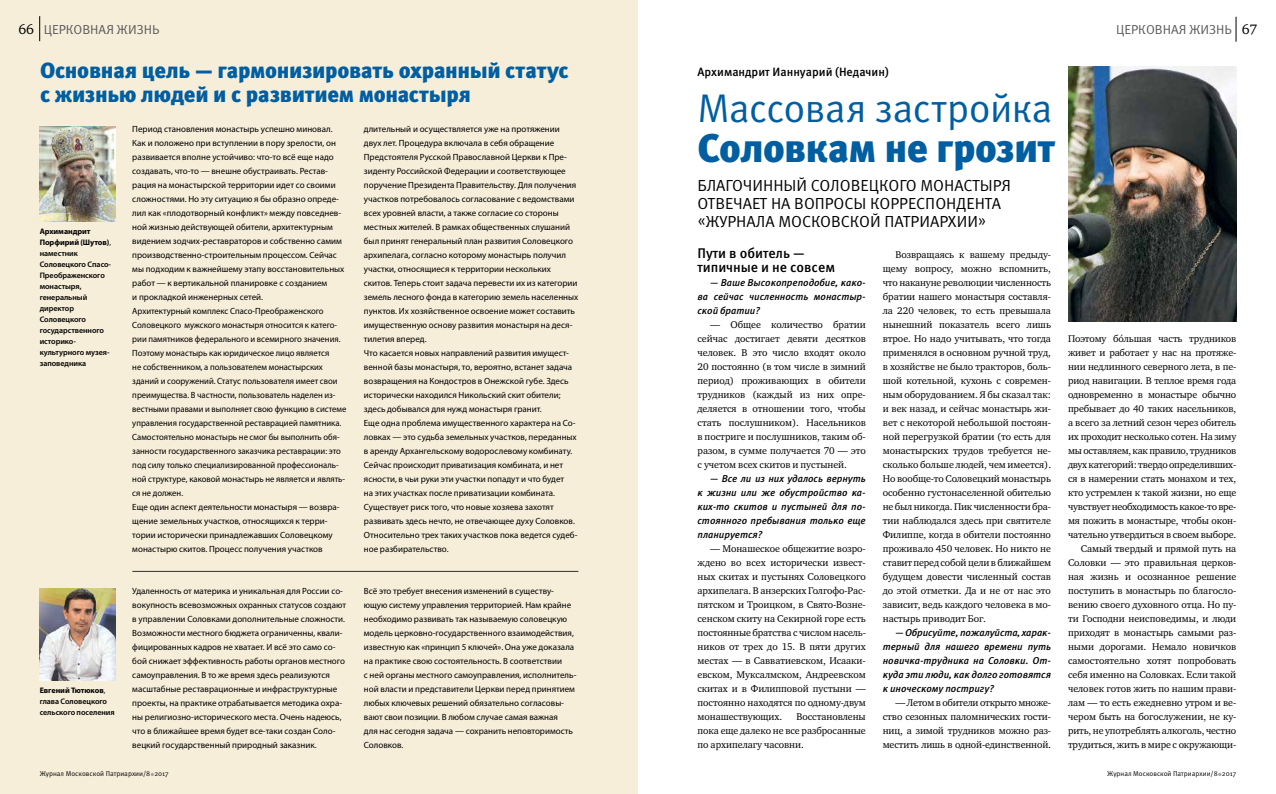
<style>
.page{position:relative;width:1276px;height:794px;background:#fff}
.page>*{position:absolute;margin:0;border:0;box-sizing:border-box;transform-origin:0 0}
.t1{font:40px "Meta Pro";letter-spacing:-.02em;color:#005ea1}
.t2{font:900 40px "Meta Pro";letter-spacing:-.02em;color:#005ea1}
.t3{font:900 22px/24px "Meta Pro";letter-spacing:-.015em;color:#005ea1}
.t4{font:16px/18px "Meta Pro";color:#000}
.t5{font:500 14px/14px "Meta Pro";letter-spacing:-.005em;color:#000}
.t6{font:14px "Charter ITC";color:#000}
.t7{font:13px "Meta Pro";letter-spacing:-.005em;color:#58595b}
.t8{font:500 12px "Meta Pro";color:#000}
.t9{font:10px/14px "Charter ITC";letter-spacing:-.005em;color:#000;text-align:justify}
.t10{font:italic 500 10px/14px "Meta Pro";letter-spacing:-.005em;color:#000;text-align:justify}
.t11{font:9px/14px "Myriad Pro";color:#000}
.t12{font:600 8px/11px "Myriad Pro";letter-spacing:-.005em;color:#000}
.t13{font:7px "Meta Pro";color:#000}
.s1{font-family:"Charter ITC";font-size:14px;color:#000}
.s2{font-weight:700}
.s3{font-weight:400}
</style>
<div class="page">
<svg style="left:1235px;top:17px;width:1px;height:25px"></svg>
<div style="left:0;top:0;width:638px;height:794px;background:#f7eed9"></div>
<img style="left:40px;top:126px;width:75px;height:95px">
<img style="left:40px;top:588px;width:75px;height:92px">
<img style="left:1068px;top:67px;width:168px;height:255px">
<hr style="left:132px;top:571px;width:446px;height:1px;background:#000">
<svg style="left:39px;top:16px;width:1px;height:25px"></svg>
<h3 class="t7" style="left:19px;top:21px;width:142px"><span class="s1">66</span> ЦЕРКОВНАЯ ЖИЗНЬ</h3>
<h2 class="t3" style="left:40px;top:59px;width:530px">Основная цель — гармонизировать охранный статус с жизнью людей и с развитием монастыря</h2>
<p class="t12" style="left:40px;top:226px;width:73px"><span class="s2">Архимандрит<br>Порфирий (Шутов)</span><span class="s3">, </span>наместник<br>Соловецкого Спасо-<br>Преображенского монастыря, генеральный директор<br>Соловецкого государственного историко&shy;культурного музея&shy;заповедника</p>
<p class="t12" style="left:40px;top:685px;width:77px"><span class="s2">Евгений Тютюков</span><span class="s3">, </span>глава Соловецкого сельского поселения</p>
<p class="t11" style="left:132px;top:122px;width:216px">Период становления монастырь успешно миновал.<br>Как и положено при вступлении в пору зрелости, он развивается вполне устойчиво: что-то всё еще надо создавать, что-то — внешне обустраивать. Рестав&shy;рация на монастырской территории идет со своими сложностями. Но эту ситуацию я бы образно опреде&shy;лил как «плодотворный конфликт» между повседнев&shy;ной жизнью действующей обители, архитектурным видением зодчих-реставраторов и собственно самим производственно-строительным процессом. Сейчас мы подходим к важнейшему этапу восстановительных работ — к вертикальной планировке с созданием<br>и прокладкой инженерных сетей.<br>Архитектурный комплекс Спасо-Преображенского Соловецкого мужского монастыря относится к катего&shy;рии памятников федерального и всемирного значения.<br>Поэтому монастырь как юридическое лицо является<br>не собственником, а пользователем монастырских зданий и сооружений. Статус пользователя имеет свои преимущества. В частности, пользователь наделен из&shy;вестными правами и выполняет свою функцию в системе управления государственной реставрацией памятника.<br>Самостоятельно монастырь не смог бы выполнить обя&shy;занности государственного заказчика реставрации: это под силу только специализированной профессиональ&shy;ной структуре, каковой монастырь не является и являть&shy;ся не должен.<br>Еще один аспект деятельности монастыря — возвра&shy;щение земельных участков, относящихся к терри&shy;тории исторически принадлежавших Соловецкому монастырю скитов. Процесс получения участков</p>
<p class="t11" style="left:364px;top:122px;width:216px">длительный и осуществляется уже на протяжении двух лет. Процедура включала в себя обращение Предстоятеля Русской Православной Церкви к Пре&shy;зиденту Российской Федерации и соответствующее поручение Президента Правительству. Для получения участков потребовалось согласование с ведомствами всех уровней власти, а также согласие со стороны местных жителей. В рамках общественных слушаний был принят генеральный план развития Соловецкого архипелага, согласно которому монастырь получил участки, относящиеся к территории нескольких скитов. Теперь стоит задача перевести их из категории земель лесного фонда в категорию земель населенных пунктов. Их хозяйственное освоение может составить имущественную основу развития монастыря на деся&shy;тилетия вперед.<br>Что касается новых направлений развития имущест&shy;венной базы монастыря, то, вероятно, встанет задача возвращения на Кондостров в Онежской губе. Здесь исторически находился Никольский скит обители; здесь добывался для нужд монастыря гранит.<br>Еще одна проблема имущественного характера на Со&shy;ловках — это судьба земельных участков, переданных в аренду Архангельскому водорослевому комбинату.<br>Сейчас происходит приватизация комбината, и нет ясности, в чьи руки эти участки попадут и что будет<br>на этих участках после приватизации комбината.<br>Существует риск того, что новые хозяева захотят развивать здесь нечто, не отвечающее духу Соловков.<br>Относительно трех таких участков пока ведется судеб&shy;ное разбирательство.</p>
<p class="t11" style="left:132px;top:584px;width:215px">Удаленность от материка и уникальная для России со&shy;вокупность всевозможных охранных статусов создают в управлении Соловками дополнительные сложности.<br>Возможности местного бюджета ограниченны, квали&shy;фицированных кадров не хватает. И всё это само со&shy;бой снижает эффективность работы органов местного самоуправления. В то же время здесь реализуются масштабные реставрационные и инфраструктурные проекты, на практике отрабатывается методика охра&shy;ны религиозно-исторического места. Очень надеюсь, что в ближайшее время будет все-таки создан Соло&shy;вецкий государственный природный заказник.</p>
<p class="t11" style="left:364px;top:584px;width:214px">Всё это требует внесения изменений в существу&shy;ющую систему управления территорией. Нам крайне необходимо развивать так называемую соловецкую модель церковно-государственного взаимодействия, известную как «принцип 5 ключей». Она уже доказала на практике свою состоятельность. В соответствии<br>с ней органы местного самоуправления, исполнитель&shy;ной власти и представители Церкви перед принятием любых ключевых решений обязательно согласовы&shy;вают свои позиции. В любом случае самая важная<br>для нас сегодня задача — сохранить неповторимость Соловков.</p>
<p class="t13" style="left:40px;top:769px;width:131px">Журнал Московской Патриархии/8 2017</p>
<h3 class="t8" style="left:697px;top:64px;width:193px">Архимандрит Ианнуарий (Недачин)</h3>
<h1 class="t1" style="left:697px;top:82px;width:357px">Массовая застройка</h1>
<h1 class="t2" style="left:697px;top:122px;width:359px">Соловкам не грозит</h1>
<h3 class="t4" style="left:697px;top:177px;width:315px">БЛАГОЧИННЫЙ СОЛОВЕЦКОГО МОНАСТЫРЯ<br>ОТВЕЧАЕТ НА ВОПРОСЫ КОРРЕСПОНДЕНТА «ЖУРНАЛА МОСКОВСКОЙ ПАТРИАРХИИ»</h3>
<h3 class="t5" style="left:697px;top:246px;width:139px">Пути в обитель — типичные и не совсем</h3>
<p class="t10" style="left:697px;top:276px;width:170px;text-indent:13px">— Ваше Высокопреподобие, како&shy;ва сейчас численность монастыр&shy;ской братии?</p>
<p class="t9" style="left:697px;top:317px;width:170px;text-indent:13px">— Общее количество братии сейчас достигает девяти десятков человек. В это число входят около 20 постоянно (в том числе в зимний период) проживающих в обители трудников (каждый из них опре&shy;деляется в отношении того, чтобы стать послушником). Насельников в постриге и послушников, таким об&shy;разом, в сумме получается 70 — это с учетом всех скитов и пустыней.</p>
<p class="t10" style="left:697px;top:472px;width:170px;text-indent:13px">— Все ли из них удалось вернуть к жизни или же обустройство ка&shy;ких-то скитов и пустыней для по&shy;стоянного пребывания только еще планируется?</p>
<p class="t9" style="left:697px;top:541px;width:170px;text-indent:13px">— Монашеское общежитие возро&shy;ждено во всех исторически извест&shy;ных скитах и пустынях Соловецкого архипелага. В анзерских Голгофо-Рас&shy;пятском и Троицком, в Свято-Возне&shy;сенском скиту на Секирной горе есть постоянные братства с числом насель&shy;ников от трех до 15. В пяти других местах — в Савватиевском, Исааки&shy;евском, Муксалмском, Андреевском скитах и в Филипповой пустыни — постоянно находятся по одному-двум монашествующих.</p>
<p class="t9" style="left:697px;top:709px;width:170px;text-indent:99px">Восстановлены пока еще далеко не все разбросанные по архипелагу часовни.</p>
<p class="t9" style="left:883px;top:247px;width:170px;text-indent:13px">Возвращаясь к вашему предыду&shy;щему вопросу, можно вспомнить, что накануне революции численность братии нашего монастыря составля&shy;ла 220 человек, то есть превышала нынешний показатель всего лишь втрое. Но надо учитывать, что тогда применялся в основном ручной труд, в хозяйстве не было тракторов, боль&shy;шой котельной, кухонь с современ&shy;ным оборудованием. Я бы сказал так: и век назад, и сейчас монастырь жи&shy;вет с некоторой небольшой постоян&shy;ной перегрузкой братии (то есть для монастырских трудов требуется не&shy;сколько больше людей, чем имеется).<br>Но вообще-то Соловецкий монастырь особенно густонаселенной обителью не был никогда. Пик численности бра&shy;тии наблюдался здесь при святителе Филиппе, когда в обители постоянно проживало 450 человек. Но никто не ставит перед собой цели в ближайшем будущем довести численный состав до этой отметки. Да и не от нас это зависит, ведь каждого человека в мо&shy;настырь приводит Бог.</p>
<p class="t10" style="left:883px;top:626px;width:170px;text-indent:13px">— Обрисуйте, пожалуйста, харак&shy;терный для нашего времени путь новичка-трудника на Соловки. От&shy;куда эти люди, как долго готовятся к иноческому постригу?</p>
<p class="t9" style="left:883px;top:695px;width:170px;text-indent:13px">— Летом в обители открыто множе&shy;ство сезонных паломнических гости&shy;ниц, а зимой трудников можно раз&shy;местить лишь в одной-единственной.</p>
<h3 class="t7" style="left:1116px;top:21px;width:117px">ЦЕРКОВНАЯ ЖИЗНЬ</h3>
<h3 class="t6" style="left:1242px;top:20px;width:17px">67</h3>
<p class="t9" style="left:1068px;top:331px;width:170px;text-align:right">Поэтому бо́льшая часть трудников живет и работает у нас на протяже&shy;нии недлинного северного лета, в пе&shy;риод навигации. В теплое время года одновременно в монастыре обычно пребывает до 40 таких насельников, а всего за летний сезон через обитель их проходит несколько сотен. На зиму мы оставляем, как правило, трудников двух категорий: твердо определивших&shy;ся в намерении стать монахом и тех, кто устремлен к такой жизни, но еще чувствует необходимость какое-то вре&shy;мя пожить в монастыре, чтобы окон&shy;чательно утвердиться в своем выборе.<br>Самый твердый и прямой путь на Соловки — это правильная церков&shy;ная жизнь и осознанное решение поступить в монастырь по благосло&shy;вению своего духовного отца. Но пу&shy;ти Господни неисповедимы, и люди приходят в монастырь самыми раз&shy;ными дорогами. Немало новичков самостоятельно хотят попробовать себя именно на Соловках. Если такой человек готов жить по нашим прави&shy;лам — то есть ежедневно утром и ве&shy;чером быть на богослужении, не ку&shy;рить, не употреблять алкоголь, честно трудиться, жить в мире с окружающи-</p>
<p class="t13" style="left:1107px;top:769px;width:131px">Журнал Московской Патриархии/8 2017</p>
</div>
